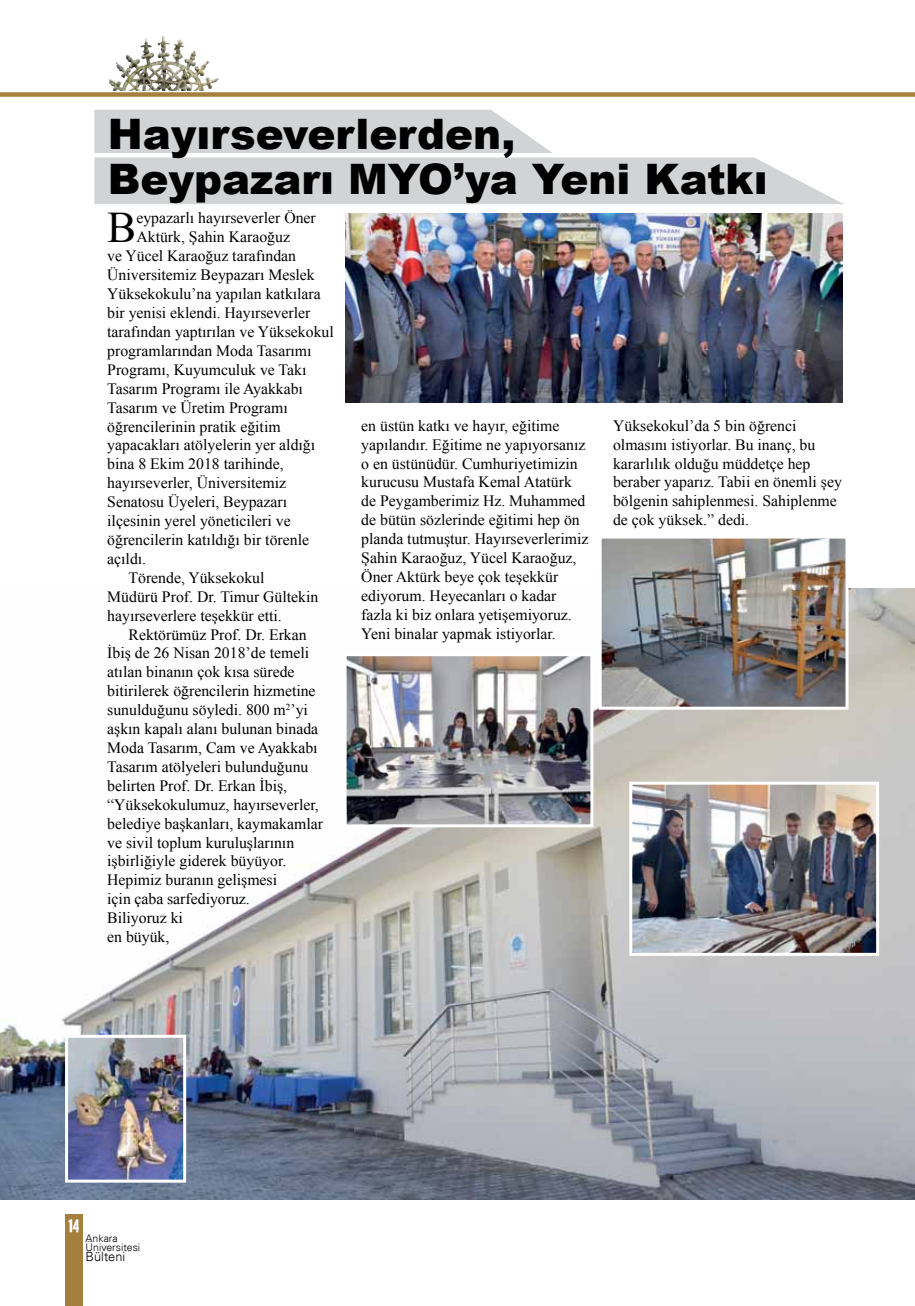
<style>
.page{position:relative;width:915px;height:1306px;background:#fff}
.page>*{position:absolute;margin:0;border:0;box-sizing:border-box;transform-origin:0 0}
.t1{font:43.65px "Times New Roman";color:#000}
.t2{font:900 42px/45px "Arial";color:#000}
.t3{font:18px "Interstate Black Compressed TR";color:#fff}
.t4{font:15.75px/18.9px "Times New Roman";color:#000}
.t5{font:300 12.75px "Univers LT Std 45";color:#000}
.t6{font:300 10.5px/9px "Univers LT Std 45";color:#000}
</style>
<div class="page">
<img style="left:0;top:588px;width:914px;height:611px">
<div style="left:0;top:92px;width:914px;height:5px;background:#a57f3e"></div>
<div style="left:65px;top:1214px;width:17px;height:91px;background:#a57f3e"></div>
<img style="left:125px;top:36px;width:38px;height:39px">
<img style="left:602px;top:539px;width:242px;height:166px">
<div style="left:598px;top:535px;width:250px;height:174px;border:3px solid #fff"></div>
<img style="left:347px;top:657px;width:242px;height:166px">
<div style="left:343px;top:653px;width:250px;height:174px;border:3px solid #fff"></div>
<img style="left:345px;top:214px;width:497px;height:188px">
<svg style="left:94px;top:110px;width:749px;height:94px"></svg>
<img style="left:69px;top:1038px;width:113px;height:140px">
<div style="left:65px;top:1034px;width:121px;height:148px;border:3px solid #fff"></div>
<img style="left:633px;top:785px;width:241px;height:166px">
<div style="left:629px;top:781px;width:249px;height:174px;border:3px solid #fff"></div>
<h2 class="t2" style="left:108px;top:112px;width:661px">Hayırseverlerden,<br>Beypazarı MYO’ya Yeni Katkı</h2>
<h1 class="t1" style="left:107px;top:202px;width:31px">B</h1>
<p class="t4" style="left:136px;top:208px;width:181px">eypazarlı hayırseverler Öner</p>
<p class="t4" style="left:136px;top:227px;width:155px">Aktürk, Şahin Karaoğuz</p>
<p class="t4" style="left:107px;top:246px;width:190px">ve Yücel Karaoğuz tarafından</p>
<p class="t4" style="left:107px;top:265px;width:209px">Üniversitemiz Beypazarı Meslek</p>
<p class="t4" style="left:107px;top:284px;width:215px">Yüksekokulu’na yapılan katkılara</p>
<p class="t4" style="left:107px;top:303px;width:204px">bir yenisi eklendi. Hayırseverler</p>
<p class="t4" style="left:107px;top:322px;width:228px">tarafından yaptırılan ve Yüksekokul</p>
<p class="t4" style="left:107px;top:341px;width:206px">programlarından Moda Tasarımı</p>
<p class="t4" style="left:107px;top:360px;width:200px">Programı, Kuyumculuk ve Takı</p>
<p class="t4" style="left:107px;top:379px;width:197px">Tasarım Programı ile Ayakkabı</p>
<p class="t4" style="left:107px;top:397px;width:182px">Tasarım ve Üretim Programı</p>
<p class="t4" style="left:107px;top:416px;width:175px">öğrencilerinin pratik eğitim</p>
<p class="t4" style="left:107px;top:435px;width:209px">yapacakları atölyelerin yer aldığı</p>
<p class="t4" style="left:107px;top:454px;width:178px">bina 8 Ekim 2018 tarihinde,</p>
<p class="t4" style="left:107px;top:473px;width:180px">hayırseverler, Üniversitemiz</p>
<p class="t4" style="left:107px;top:492px;width:181px">Senatosu Üyeleri, Beypazarı</p>
<p class="t4" style="left:107px;top:511px;width:185px">ilçesinin yerel yöneticileri ve</p>
<p class="t4" style="left:107px;top:530px;width:203px">öğrencilerin katıldığı bir törenle</p>
<p class="t4" style="left:107px;top:549px;width:40px">açıldı.</p>
<p class="t4" style="left:128px;top:568px;width:137px">Törende, Yüksekokul</p>
<p class="t4" style="left:107px;top:586px;width:212px">Müdürü Prof. Dr. Timur Gültekin</p>
<p class="t4" style="left:107px;top:605px;width:176px">hayırseverlere teşekkür etti.</p>
<p class="t4" style="left:128px;top:624px;width:180px">Rektörümüz Prof. Dr. Erkan</p>
<p class="t4" style="left:107px;top:643px;width:203px">İbiş de 26 Nisan 2018’de temeli</p>
<p class="t4" style="left:107px;top:662px;width:189px">atılan binanın çok kısa sürede</p>
<p class="t4" style="left:107px;top:681px;width:210px">bitirilerek öğrencilerin hizmetine</p>
<p class="t4" style="left:107px;top:700px;width:202px">sunulduğunu söyledi. 800 m<sup>2</sup>’yi</p>
<p class="t4" style="left:107px;top:719px;width:212px">aşkın kapalı alanı bulunan binada</p>
<p class="t4" style="left:107px;top:738px;width:212px">Moda Tasarım, Cam ve Ayakkabı</p>
<p class="t4" style="left:107px;top:757px;width:203px">Tasarım atölyeleri bulunduğunu</p>
<p class="t4" style="left:107px;top:775px;width:181px">belirten Prof. Dr. Erkan İbiş,</p>
<p class="t4" style="left:107px;top:794px;width:213px">“Yüksekokulumuz, hayırseverler,</p>
<p class="t4" style="left:107px;top:813px;width:217px">belediye başkanları, kaymakamlar</p>
<p class="t4" style="left:107px;top:832px;width:188px">ve sivil toplum kuruluşlarının</p>
<p class="t4" style="left:107px;top:851px;width:180px">işbirliğiyle giderek büyüyor.</p>
<p class="t4" style="left:107px;top:870px;width:171px">Hepimiz buranın gelişmesi</p>
<p class="t4" style="left:107px;top:889px;width:144px">için çaba sarfediyoruz.</p>
<p class="t4" style="left:107px;top:908px;width:77px">Biliyoruz ki</p>
<p class="t4" style="left:107px;top:927px;width:64px">en büyük,</p>
<p class="t4" style="left:361px;top:416px;width:229px">en üstün katkı ve hayır, eğitime yapılandır. Eğitime ne yapıyorsanız o en üstünüdür. Cumhuriyetimizin kurucusu Mustafa Kemal Atatürk de Peygamberimiz Hz. Muhammed de bütün sözlerinde eğitimi hep ön planda tutmuştur. Hayırseverlerimiz Şahin Karaoğuz, Yücel Karaoğuz, Öner Aktürk beye çok teşekkür ediyorum. Heyecanları o kadar fazla ki biz onlara yetişemiyoruz.<br>Yeni binalar yapmak istiyorlar.</p>
<p class="t4" style="left:613px;top:416px;width:230px">Yüksekokul’da 5 bin öğrenci olmasını istiyorlar. Bu inanç, bu kararlılık olduğu müddetçe hep beraber yaparız. Tabii en önemli şey bölgenin sahiplenmesi. Sahiplenme de çok yüksek.” dedi.</p>
<p class="t3" style="left:68px;top:1215px;width:12px">14</p>
<p class="t6" style="left:86px;top:1233px;width:56px">Ankara<br>Üniversitesi</p>
<p class="t5" style="left:86px;top:1248px;width:41px">Bülteni</p>
</div>
